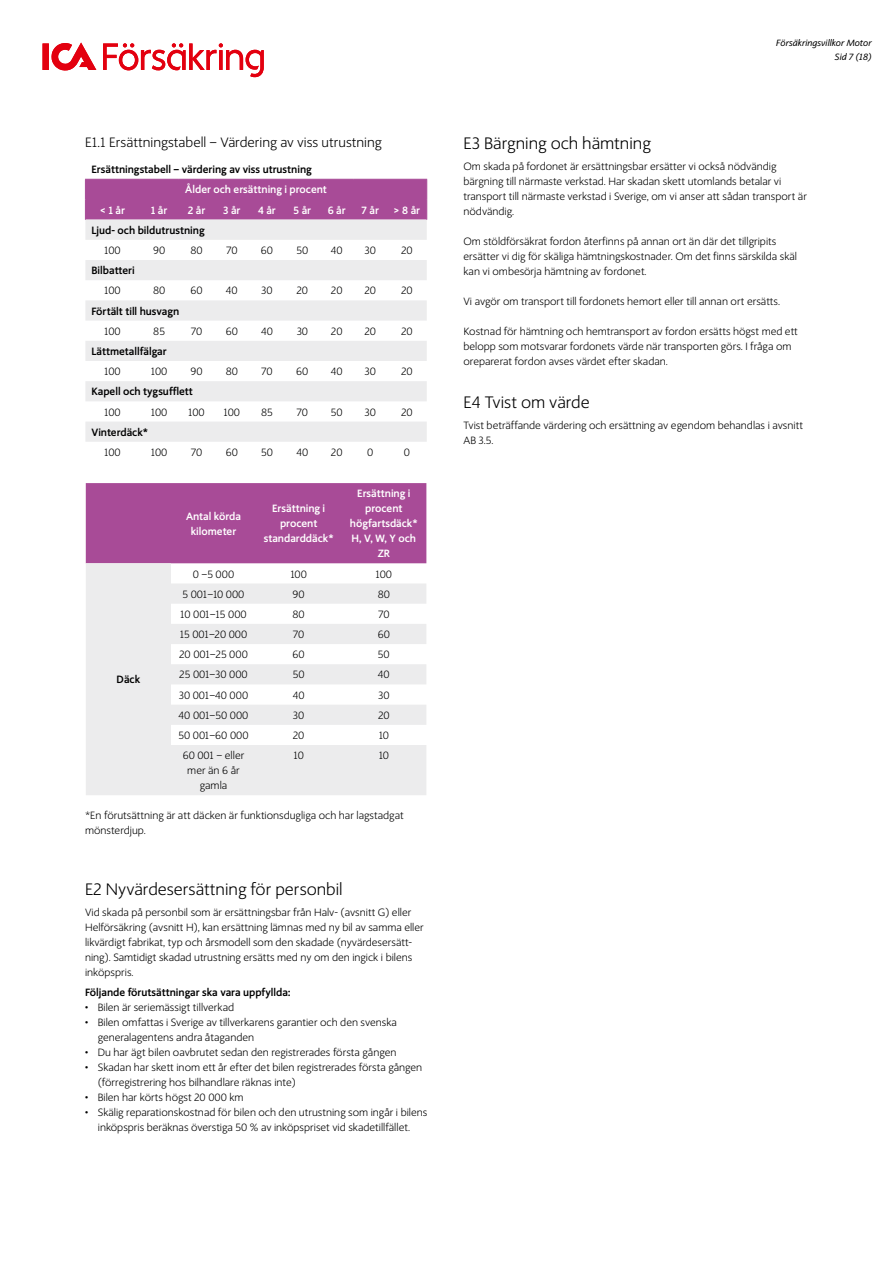
<style>
.page{position:relative;width:893px;height:1263px;background:#fff}
.page>*{position:absolute;margin:0;border:0;box-sizing:border-box;transform-origin:0 0}
.t1{font:300 16.5px "ICA Text";color:#000}
.t2{font:300 13.5px "ICA Text";color:#000}
.t3{font:300 10.5px/15px "ICA Text";color:#000}
.t4{font:700 10.5px "ICA Text";color:#000}
.t5{font:700 10.5px/15px "ICA Text";color:#fff;text-align:center}
.t6{font:italic 9px/13.5px "ICA Text";color:#000;text-align:right}
</style>
<div class="page">
<div style="left:43px;top:43px;width:6px;height:27px;background:#e3000f"></div>
<svg style="left:51px;top:43px;width:45px;height:28px"></svg>
<svg style="left:103px;top:43px;width:161px;height:34px"></svg>
<svg style="left:85px;top:220px;width:342px;height:222px;fill:#efeff0"></svg>
<div style="left:85px;top:179px;width:342px;height:41px;background:#a84b97"></div>
<div style="left:86px;top:483px;width:340px;height:80px;background:#a84b97"></div>
<svg style="left:86px;top:563px;width:340px;height:232px;fill:#ececed"></svg>
<p class="t2" style="left:85px;top:134px;width:298px">E1.1 Ersättningstabell – Värdering av viss utrustning</p>
<p class="t4" style="left:91px;top:163px;width:222px">Ersättningstabell – värdering av viss utrustning</p>
<p class="t5" style="left:185px;top:182px;width:143px">Ålder och ersättning i procent</p>
<p class="t5" style="left:100px;top:203px;width:27px">&lt; 1 år</p>
<p class="t5" style="left:151px;top:203px;width:18px">1 år</p>
<p class="t5" style="left:188px;top:203px;width:19px">2 år</p>
<p class="t5" style="left:223px;top:203px;width:19px">3 år</p>
<p class="t5" style="left:258px;top:203px;width:19px">4 år</p>
<p class="t5" style="left:294px;top:203px;width:19px">5 år</p>
<p class="t5" style="left:328px;top:203px;width:20px">6 år</p>
<p class="t5" style="left:361px;top:203px;width:19px">7 år</p>
<p class="t5" style="left:394px;top:203px;width:28px">&gt; 8 år</p>
<p class="t4" style="left:91px;top:224px;width:115px">Ljud- och bildutrustning</p>
<p class="t3" style="left:104px;top:243px;width:18px">100</p>
<p class="t3" style="left:153px;top:243px;width:14px">90</p>
<p class="t3" style="left:190px;top:243px;width:14px">80</p>
<p class="t3" style="left:226px;top:243px;width:13px">70</p>
<p class="t3" style="left:261px;top:243px;width:14px">60</p>
<p class="t3" style="left:296px;top:243px;width:13px">50</p>
<p class="t3" style="left:331px;top:243px;width:13px">40</p>
<p class="t3" style="left:364px;top:243px;width:13px">30</p>
<p class="t3" style="left:401px;top:243px;width:13px">20</p>
<p class="t4" style="left:91px;top:264px;width:45px">Bilbatteri</p>
<p class="t3" style="left:104px;top:283px;width:18px">100</p>
<p class="t3" style="left:153px;top:283px;width:14px">80</p>
<p class="t3" style="left:190px;top:283px;width:14px">60</p>
<p class="t3" style="left:226px;top:283px;width:13px">40</p>
<p class="t3" style="left:261px;top:283px;width:13px">30</p>
<p class="t3" style="left:297px;top:283px;width:13px">20</p>
<p class="t3" style="left:331px;top:283px;width:13px">20</p>
<p class="t3" style="left:364px;top:283px;width:13px">20</p>
<p class="t3" style="left:401px;top:283px;width:13px">20</p>
<p class="t4" style="left:91px;top:305px;width:89px">Förtält till husvagn</p>
<p class="t3" style="left:104px;top:324px;width:18px">100</p>
<p class="t3" style="left:153px;top:324px;width:13px">85</p>
<p class="t3" style="left:191px;top:324px;width:13px">70</p>
<p class="t3" style="left:226px;top:324px;width:14px">60</p>
<p class="t3" style="left:261px;top:324px;width:13px">40</p>
<p class="t3" style="left:297px;top:324px;width:13px">30</p>
<p class="t3" style="left:331px;top:324px;width:13px">20</p>
<p class="t3" style="left:364px;top:324px;width:13px">20</p>
<p class="t3" style="left:401px;top:324px;width:13px">20</p>
<p class="t4" style="left:91px;top:345px;width:77px">Lättmetallfälgar</p>
<p class="t3" style="left:104px;top:364px;width:18px">100</p>
<p class="t3" style="left:151px;top:364px;width:18px">100</p>
<p class="t3" style="left:190px;top:364px;width:14px">90</p>
<p class="t3" style="left:226px;top:364px;width:14px">80</p>
<p class="t3" style="left:261px;top:364px;width:13px">70</p>
<p class="t3" style="left:296px;top:364px;width:14px">60</p>
<p class="t3" style="left:331px;top:364px;width:13px">40</p>
<p class="t3" style="left:365px;top:364px;width:13px">30</p>
<p class="t3" style="left:401px;top:364px;width:13px">20</p>
<p class="t4" style="left:91px;top:385px;width:103px">Kapell och tygsufflett</p>
<p class="t3" style="left:104px;top:404px;width:18px">100</p>
<p class="t3" style="left:151px;top:404px;width:18px">100</p>
<p class="t3" style="left:188px;top:404px;width:18px">100</p>
<p class="t3" style="left:224px;top:404px;width:18px">100</p>
<p class="t3" style="left:261px;top:404px;width:13px">85</p>
<p class="t3" style="left:297px;top:404px;width:13px">70</p>
<p class="t3" style="left:331px;top:404px;width:13px">50</p>
<p class="t3" style="left:365px;top:404px;width:13px">30</p>
<p class="t3" style="left:401px;top:404px;width:13px">20</p>
<p class="t4" style="left:91px;top:426px;width:58px">Vinterdäck*</p>
<p class="t3" style="left:104px;top:445px;width:18px">100</p>
<p class="t3" style="left:151px;top:445px;width:18px">100</p>
<p class="t3" style="left:191px;top:445px;width:13px">70</p>
<p class="t3" style="left:226px;top:445px;width:14px">60</p>
<p class="t3" style="left:261px;top:445px;width:13px">50</p>
<p class="t3" style="left:296px;top:445px;width:13px">40</p>
<p class="t3" style="left:331px;top:445px;width:13px">20</p>
<p class="t3" style="left:367px;top:445px;width:8px">0</p>
<p class="t3" style="left:404px;top:445px;width:8px">0</p>
<p class="t5" style="left:186px;top:509px;width:57px">Antal körda kilometer</p>
<p class="t5" style="left:264px;top:501px;width:71px">Ersättning i procent standarddäck*</p>
<p class="t5" style="left:350px;top:486px;width:69px">Ersättning i procent högfartsdäck*<br>H, V, W, Y och<br>ZR</p>
<p class="t3" style="left:193px;top:566px;width:43px">0 –5 000</p>
<p class="t3" style="left:290px;top:566px;width:18px">100</p>
<p class="t3" style="left:376px;top:566px;width:18px">100</p>
<p class="t3" style="left:183px;top:587px;width:63px">5 001–10 000</p>
<p class="t3" style="left:293px;top:587px;width:14px">90</p>
<p class="t3" style="left:378px;top:587px;width:14px">80</p>
<p class="t3" style="left:180px;top:607px;width:68px">10 001–15 000</p>
<p class="t3" style="left:293px;top:607px;width:14px">80</p>
<p class="t3" style="left:378px;top:607px;width:13px">70</p>
<p class="t3" style="left:180px;top:627px;width:69px">15 001–20 000</p>
<p class="t3" style="left:293px;top:627px;width:13px">70</p>
<p class="t3" style="left:378px;top:627px;width:14px">60</p>
<p class="t3" style="left:179px;top:647px;width:70px">20 001–25 000</p>
<p class="t3" style="left:293px;top:647px;width:14px">60</p>
<p class="t3" style="left:378px;top:647px;width:13px">50</p>
<p class="t3" style="left:179px;top:667px;width:70px">25 001–30 000</p>
<p class="t3" style="left:293px;top:667px;width:13px">50</p>
<p class="t3" style="left:378px;top:667px;width:13px">40</p>
<p class="t3" style="left:179px;top:688px;width:71px">30 001–40 000</p>
<p class="t3" style="left:293px;top:688px;width:13px">40</p>
<p class="t3" style="left:378px;top:688px;width:13px">30</p>
<p class="t3" style="left:179px;top:708px;width:71px">40 001–50 000</p>
<p class="t3" style="left:293px;top:708px;width:13px">30</p>
<p class="t3" style="left:378px;top:708px;width:13px">20</p>
<p class="t3" style="left:178px;top:728px;width:72px">50 001–60 000</p>
<p class="t3" style="left:293px;top:728px;width:13px">20</p>
<p class="t3" style="left:379px;top:728px;width:12px">10</p>
<p class="t3" style="left:183px;top:748px;width:63px;text-align:center">60 001 – eller mer än 6 år gamla</p>
<p class="t3" style="left:294px;top:748px;width:12px">10</p>
<p class="t3" style="left:379px;top:748px;width:12px">10</p>
<p class="t3" style="left:85px;top:808px;width:320px">*En förutsättning är att däcken är funktionsdugliga och har lagstadgat mönsterdjup.</p>
<p class="t4" style="left:117px;top:673px;width:25px">Däck</p>
<h1 class="t1" style="left:85px;top:879px;width:259px">E2 Nyvärdesersättning för personbil</h1>
<p class="t3" style="left:85px;top:905px;width:340px">Vid skada på personbil som är ersättningsbar från Halv- (avsnitt G) eller Helförsäkring (avsnitt H), kan ersättning lämnas med ny bil av samma eller likvärdigt fabrikat, typ och årsmodell som den skadade (nyvärdesersätt&shy;ning). Samtidigt skadad utrustning ersätts med ny om den ingick i bilens inköpspris.</p>
<p class="t4" style="left:85px;top:985px;width:207px">Följande förutsättningar ska vara uppfyllda:</p>
<p class="t3" style="left:85px;top:999px;width:151px">• Bilen är seriemässigt tillverkad</p>
<p class="t3" style="left:98px;top:1014px;width:301px;text-indent:-13px">• Bilen omfattas i Sverige av tillverkarens garantier och den svenska generalagentens andra åtaganden</p>
<p class="t3" style="left:85px;top:1044px;width:313px">• Du har ägt bilen oavbrutet sedan den registrerades första gången</p>
<p class="t3" style="left:98px;top:1059px;width:326px;text-indent:-13px">• Skadan har skett inom ett år efter det bilen registrerades första gången (förregistrering hos bilhandlare räknas inte)</p>
<p class="t3" style="left:85px;top:1089px;width:160px">• Bilen har körts högst 20 000 km</p>
<p class="t3" style="left:85px;top:1104px;width:344px;text-align:center">• Skälig reparationskostnad för bilen och den utrustning som ingår i bilens inköpspris beräknas överstiga 50 % av inköpspriset vid skadetillfället.</p>
<p class="t6" style="left:776px;top:36px;width:97px">Försäkringsvillkor Motor<br>Sid 7 (18)</p>
<h1 class="t1" style="left:463px;top:133px;width:189px">E3 Bärgning och hämtning</h1>
<p class="t3" style="left:463px;top:159px;width:345px">Om skada på fordonet är ersättningsbar ersätter vi också nödvändig bärgning till närmaste verkstad. Har skadan skett utomlands betalar vi transport till närmaste verkstad i Sverige, om vi anser att sådan transport är nödvändig.</p>
<p class="t3" style="left:463px;top:234px;width:335px">Om stöldförsäkrat fordon återfinns på annan ort än där det tillgripits ersätter vi dig för skäliga hämtningskostnader. Om det finns särskilda skäl kan vi ombesörja hämtning av fordonet.</p>
<p class="t3" style="left:463px;top:294px;width:318px">Vi avgör om transport till fordonets hemort eller till annan ort ersätts.</p>
<p class="t3" style="left:463px;top:324px;width:336px">Kostnad för hämtning och hemtransport av fordon ersätts högst med ett belopp som motsvarar fordonets värde när transporten görs. I fråga om oreparerat fordon avses värdet efter skadan.</p>
<h1 class="t1" style="left:463px;top:392px;width:128px">E4 Tvist om värde</h1>
<p class="t3" style="left:463px;top:418px;width:341px">Tvist beträffande värdering och ersättning av egendom behandlas i avsnitt<br>AB 3.5.</p>
</div>
